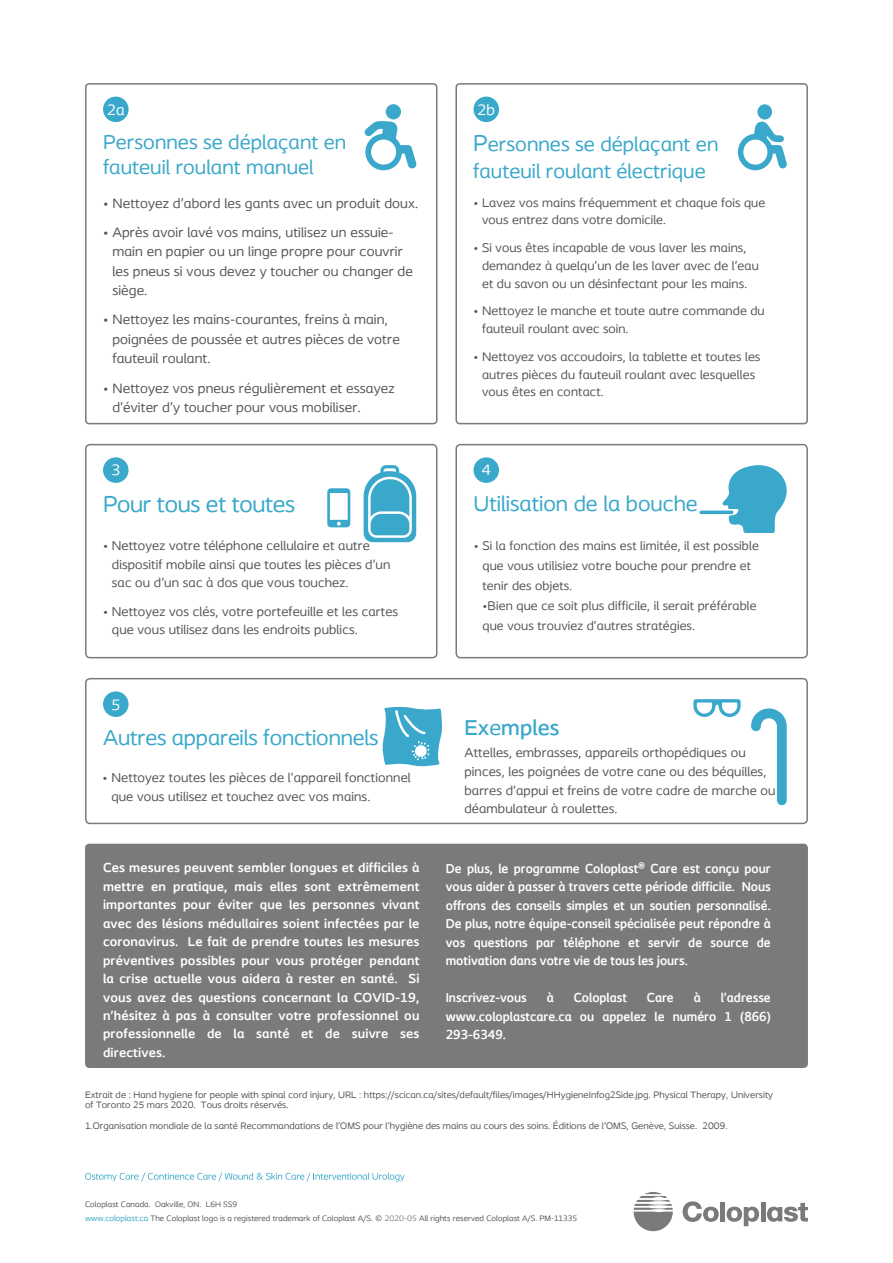
<style>
.page{position:relative;width:893px;height:1263px;background:#fff}
.page>*{position:absolute;margin:0;border:0;box-sizing:border-box;transform-origin:0 0}
.t1{font:24px "Coloplast";letter-spacing:-.015em;color:#39a8ca}
.t2{font:22.5px "Coloplast";letter-spacing:-.005em;color:#39a8ca}
.t3{font:500 22.5px "Coloplast";letter-spacing:.005em;color:#39a8ca}
.t4{font:21px/25.7px "Coloplast";letter-spacing:.005em;color:#39a8ca}
.t5{font:15.75px "Coloplast";color:#fff}
.t6{font:14.25px/19.4px "Coloplast";letter-spacing:.01em;color:#565656}
.t7{font:13.5px/18.5px "Coloplast";letter-spacing:.01em;color:#565656}
.t8{font:700 13.5px/18.5px "Coloplast";color:#fff;text-align:justify}
.t9{font:700 13.5px/18.5px "Coloplast";color:#fff;text-align:justify;scale:.95 1}
.t10{font:13.05px/17.9px "Coloplast";letter-spacing:.01em;color:#565656}
.t11{font:9.75px/10.6px "Coloplast";letter-spacing:.01em;color:#565656}
.t12{font:8.25px/14px "Coloplast";letter-spacing:.01em;color:#565656}
.s1{font-size:24px}
.s2{font-weight:400}
.s3{color:#39a8ca}
.s4{color:#808080}
</style>
<div class="page">
<svg style="left:85px;top:1173px;width:320px;height:8px"></svg>
<div style="left:85px;top:83px;width:352px;height:341px;border:2px solid #7a7a79;border-radius:4px"></div>
<div style="left:103px;top:97px;width:26px;height:25px;background:#39a8ca;border-radius:50%"></div>
<div style="left:103px;top:457px;width:26px;height:26px;background:#39a8ca;border-radius:50%"></div>
<div style="left:103px;top:691px;width:26px;height:26px;background:#39a8ca;border-radius:50%"></div>
<div style="left:473px;top:457px;width:26px;height:26px;background:#39a8ca;border-radius:50%"></div>
<div style="left:473px;top:97px;width:26px;height:25px;background:#39a8ca;border-radius:50%"></div>
<div style="left:455px;top:444px;width:353px;height:214px;border:2px solid #7a7a79;border-radius:4px"></div>
<div style="left:85px;top:444px;width:352px;height:214px;border:2px solid #7a7a79;border-radius:4px"></div>
<svg style="left:327px;top:488px;width:23px;height:39px"></svg>
<svg style="left:364px;top:465px;width:52px;height:77px"></svg>
<svg style="left:693px;top:699px;width:48px;height:18px"></svg>
<div style="left:85px;top:678px;width:723px;height:146px;border:2px solid #7a7a79;border-radius:4px"></div>
<div style="left:386px;top:104px;width:15px;height:15px;background:#39a8ca;border-radius:50%"></div>
<svg style="left:365px;top:121px;width:51px;height:49px"></svg>
<div style="left:455px;top:83px;width:353px;height:341px;border:2px solid #7a7a79;border-radius:4px"></div>
<div style="left:85px;top:844px;width:723px;height:224px;background:#7a7a79;border-radius:4px"></div>
<div style="left:757px;top:104px;width:15px;height:16px;background:#39a8ca;border-radius:50%"></div>
<svg style="left:738px;top:121px;width:49px;height:49px"></svg>
<svg style="left:722px;top:465px;width:65px;height:68px"></svg>
<hr style="left:699px;top:511px;width:34px;height:3px;background:#39a8ca;border-radius:2px">
<svg style="left:383px;top:707px;width:60px;height:60px"></svg>
<svg style="left:751px;top:708px;width:36px;height:97px"></svg>
<svg style="left:683px;top:1201px;width:36px;height:21px"></svg>
<div style="left:720px;top:1202px;width:5px;height:19px;background:#7a7a79"></div>
<hr style="left:761px;top:1202px;width:4px;height:19px;background:#7a7a79">
<svg style="left:726px;top:1206px;width:33px;height:20px"></svg>
<svg style="left:767px;top:1203px;width:41px;height:19px"></svg>
<svg style="left:634px;top:1192px;width:39px;height:39px"></svg>
<p class="t5" style="left:107px;top:100px;width:19px">2a</p>
<h3 class="t4" style="left:103px;top:129px;width:245px">Personnes se déplaçant en fauteuil roulant manuel</h3>
<p class="t6" style="left:103px;top:193px;width:317px">• Nettoyez d’abord les gants avec un produit doux.</p>
<p class="t6" style="left:112px;top:222px;width:302px;text-indent:-9px">• Après avoir lavé vos mains, utilisez un essuie&shy;main en papier ou un linge propre pour couvrir les pneus si vous devez y toucher ou changer de siège.</p>
<p class="t6" style="left:112px;top:310px;width:289px;text-indent:-9px">• Nettoyez les mains-courantes, freins à main, poignées de poussée et autres pièces de votre fauteuil roulant.</p>
<p class="t6" style="left:112px;top:378px;width:284px;text-indent:-9px">• Nettoyez vos pneus régulièrement et essayez d’éviter d’y toucher pour vous mobiliser.</p>
<p class="t5" style="left:111px;top:461px;width:10px">3</p>
<h1 class="t1" style="left:103px;top:490px;width:193px">Pour tous et toutes</h1>
<p class="t7" style="left:112px;top:536px;width:280px;text-indent:-9px">• Nettoyez votre téléphone cellulaire et autre dispositif mobile ainsi que toutes les pièces d’un sac ou d’un sac à dos que vous touchez.</p>
<p class="t7" style="left:112px;top:602px;width:288px;text-indent:-9px">• Nettoyez vos clés, votre portefeuille et les cartes que vous utilisez dans les endroits publics.</p>
<p class="t5" style="left:111px;top:695px;width:10px">5</p>
<h2 class="t2" style="left:103px;top:724px;width:277px">Autres appareils fonctionnels</h2>
<p class="t7" style="left:111px;top:768px;width:301px;text-indent:-9px">• Nettoyez toutes les pièces de l’appareil fonctionnel que vous utilisez et touchez avec vos mains.</p>
<p class="t8" style="left:103px;top:858px;width:318px">Ces mesures peuvent sembler longues et difficiles à mettre en pratique, mais elles sont extrêmement importantes pour éviter que les personnes vivant avec des lésions médullaires soient infectées par le coronavirus. Le fait de prendre toutes les mesures préventives possibles pour vous protéger pendant la crise actuelle vous aidera à rester en santé. Si vous avez des questions concernant la COVID-19, n’hésitez à pas à consulter votre professionnel ou professionnelle de la santé et de suivre ses directives.</p>
<p class="t5" style="left:477px;top:100px;width:19px">2b</p>
<h3 class="t4" style="left:473px;top:130px;width:247px;line-height:26.8px"><span class="s1">P</span>ersonnes se déplaçant en fauteuil roulant électrique</h3>
<p class="t10" style="left:482px;top:193px;width:285px;text-indent:-9px">• Lavez vos mains fréquemment et chaque fois que vous entrez dans votre domicile.</p>
<p class="t10" style="left:482px;top:239px;width:278px;text-indent:-9px">• Si vous êtes incapable de vous laver les mains, demandez à quelqu’un de les laver avec de l’eau et du savon ou un désinfectant pour les mains.</p>
<p class="t10" style="left:482px;top:302px;width:284px;text-indent:-9px">• Nettoyez le manche et toute autre commande du fauteuil roulant avec soin.</p>
<p class="t10" style="left:482px;top:347px;width:280px;text-indent:-9px">• Nettoyez vos accoudoirs, la tablette et toutes les autres pièces du fauteuil roulant avec lesquelles vous êtes en contact.</p>
<p class="t5" style="left:482px;top:461px;width:10px">4</p>
<h2 class="t2" style="left:473px;top:490px;width:226px">Utilisation de la bouche</h2>
<p class="t10" style="left:482px;top:535px;width:278px;line-height:20.1px;text-indent:-9px">• Si la fonction des mains est limitée, il est possible que vous utilisiez votre bouche pour prendre et tenir des objets.</p>
<p class="t10" style="left:482px;top:595px;width:276px;line-height:20.1px">•Bien que ce soit plus difficile, il serait préférable que vous trouviez d’autres stratégies.</p>
<h2 class="t3" style="left:464px;top:714px;width:96px">Ex<span class="s2">e</span>mples</h2>
<p class="t7" style="left:464px;top:743px;width:312px">Attelles, embrasses, appareils orthopédiques ou pinces, les poignées de votre cane ou des béquilles, barres d’appui et freins de votre cadre de marche ou déambulateur à roulettes.</p>
<p class="t9" style="left:446px;top:859px;width:344px">De plus, le programme Coloplast® Care est conçu pour vous aider à passer à travers cette période difficile. Nous offrons des conseils simples et un soutien personnalisé.<br>De plus, notre équipe-conseil spécialisée peut répondre à vos questions par téléphone et servir de source de motivation dans votre vie de tous les jours.</p>
<p class="t9" style="left:446px;top:988px;width:87px">Inscrivez-vous</p>
<p class="t9" style="left:547px;top:988px;width:9px">à</p>
<p class="t9" style="left:574px;top:988px;width:57px">Coloplast</p>
<p class="t9" style="left:647px;top:988px;width:30px">Care</p>
<p class="t9" style="left:694px;top:988px;width:9px">à</p>
<p class="t9" style="left:446px;top:988px;width:344px;text-indent:275px">l’adresse www.coloplastcare.ca ou appelez le numéro 1 (866)<br>293-6349.</p>
<p class="t11" style="left:85px;top:1089px;width:690px">Extrait de : Hand hygiene for people with spinal cord injury, URL : https://scican.ca/sites/default/files/images/HHygieneInfog2Side.jpg. Physical Therapy, University of Toronto 25 mars 2020. Tous droits réservés.</p>
<p class="t11" style="left:85px;top:1120px;width:644px">1.Organisation mondiale de la santé Recommandations de l’OMS pour l’hygiène des mains au cours des soins. Éditions de l’OMS, Genève, Suisse. 2009.</p>
<p class="t12" style="left:85px;top:1197px;width:494px">Coloplast Canada. Oakville, ON. L6H 5S9<br><span class="s3">www.coloplast.ca</span> The Coloplast logo is a registered trademark of Coloplast A/S. © <span class="s4">2020-05</span> All rights reserved Coloplast A/S. PM-11335</p>
</div>
